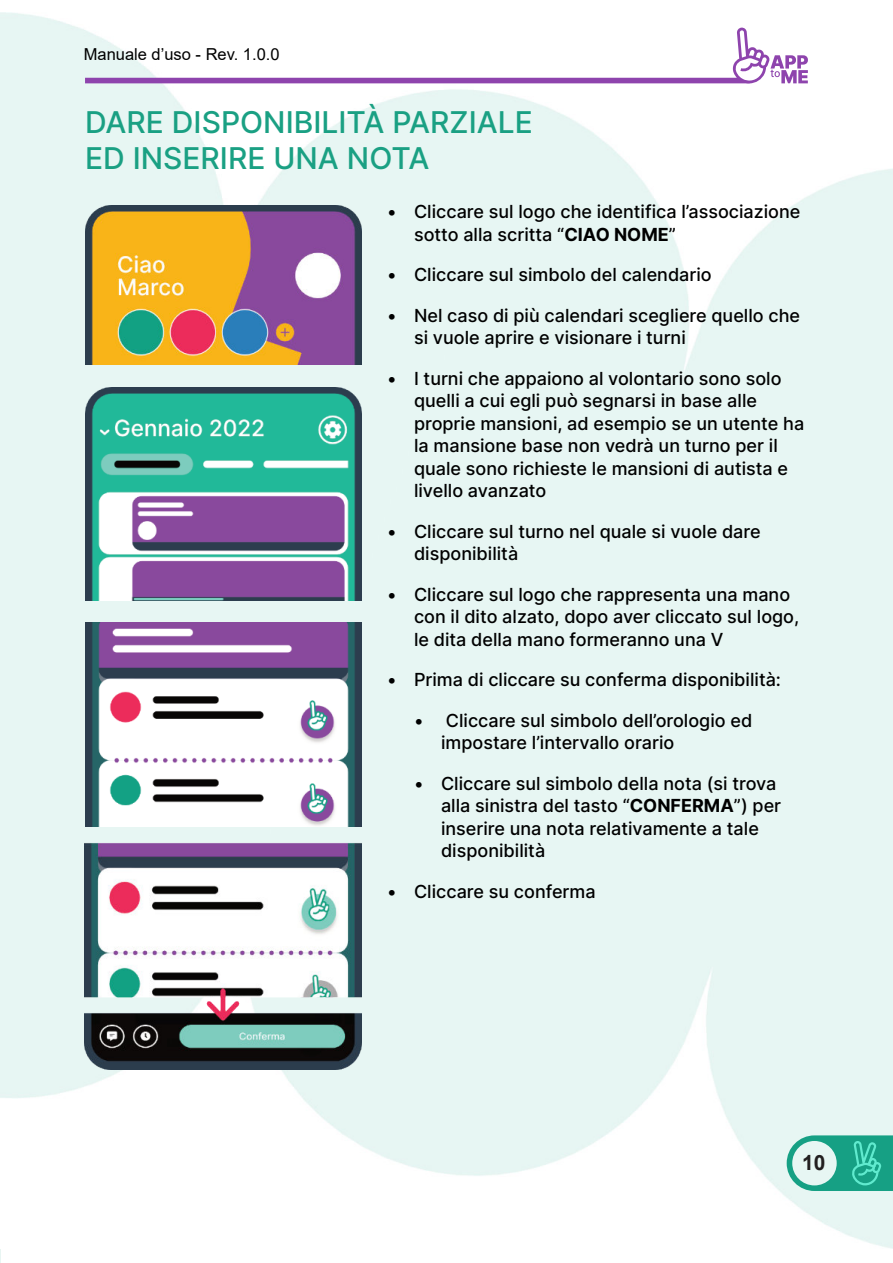
<style>
.page{position:relative;width:893px;height:1263px;background:#fff}
.page>*{position:absolute;margin:0;border:0;box-sizing:border-box;transform-origin:0 0}
.t1{font:500 30px/36px "Inter";color:#1aa083}
.t2{font:700 21px "Arial";color:#231f20}
.t3{font:500 18px/22.5px "Inter";color:#000}
.t4{font:16.5px "Arial";color:#000}
.s1{font-weight:700}
</style>
<div class="page">
<img style="left:0;top:1249px;width:1px;height:14px">
<img style="left:0;top:13px;width:893px;height:1236px">
<svg style="left:787px;top:1135px;width:106px;height:56px;background:#5ec1ad"></svg>
<svg style="left:85px;top:28px;width:723px;height:55px"></svg>
<img style="left:85px;top:205px;width:276px;height:160px">
<img style="left:85px;top:387px;width:276px;height:213px">
<img style="left:85px;top:622px;width:276px;height:204px">
<img style="left:85px;top:842px;width:276px;height:227px">
<p class="t4" style="left:84px;top:48px;width:197px">Manuale d’uso - Rev. 1.0.0</p>
<h1 class="t1" style="left:85px;top:105px;width:449px">DARE DISPONIBILITÀ PARZIALE<br>ED INSERIRE UNA NOTA</h1>
<p class="t3" style="left:414px;top:200px;width:388px;text-indent:-27px">• Cliccare sul logo che identifica l’associazione sotto alla scritta “<span class="s1">CIAO NOME</span>”</p>
<p class="t3" style="left:387px;top:263px;width:326px">• Cliccare sul simbolo del calendario</p>
<p class="t3" style="left:414px;top:304px;width:388px;text-indent:-27px">• Nel caso di più calendari scegliere quello che si vuole aprire e visionare i turni</p>
<p class="t3" style="left:414px;top:367px;width:392px;text-indent:-27px">• I turni che appaiono al volontario sono solo quelli a cui egli può segnarsi in base alle proprie mansioni, ad esempio se un utente ha la mansione base non vedrà un turno per il quale sono richieste le mansioni di autista e livello avanzato</p>
<p class="t3" style="left:414px;top:520px;width:348px;text-indent:-27px">• Cliccare sul turno nel quale si vuole dare disponibilità</p>
<p class="t3" style="left:414px;top:583px;width:387px;text-indent:-27px">• Cliccare sul logo che rappresenta una mano con il dito alzato, dopo aver cliccato sul logo, le dita della mano formeranno una V</p>
<p class="t3" style="left:387px;top:668px;width:395px">• Prima di cliccare su conferma disponibilità:</p>
<p class="t3" style="left:441px;top:709px;width:313px;text-indent:-27px">• Cliccare sul simbolo dell’orologio ed impostare l’intervallo orario</p>
<p class="t3" style="left:441px;top:772px;width:342px;text-indent:-27px">• Cliccare sul simbolo della nota (si trova alla sinistra del tasto “<span class="s1">CONFERMA</span>”) per inserire una nota relativamente a tale disponibilità</p>
<p class="t3" style="left:387px;top:880px;width:210px">• Cliccare su conferma</p>
<p class="t2" style="left:802px;top:1155px;width:25px">10</p>
</div>
